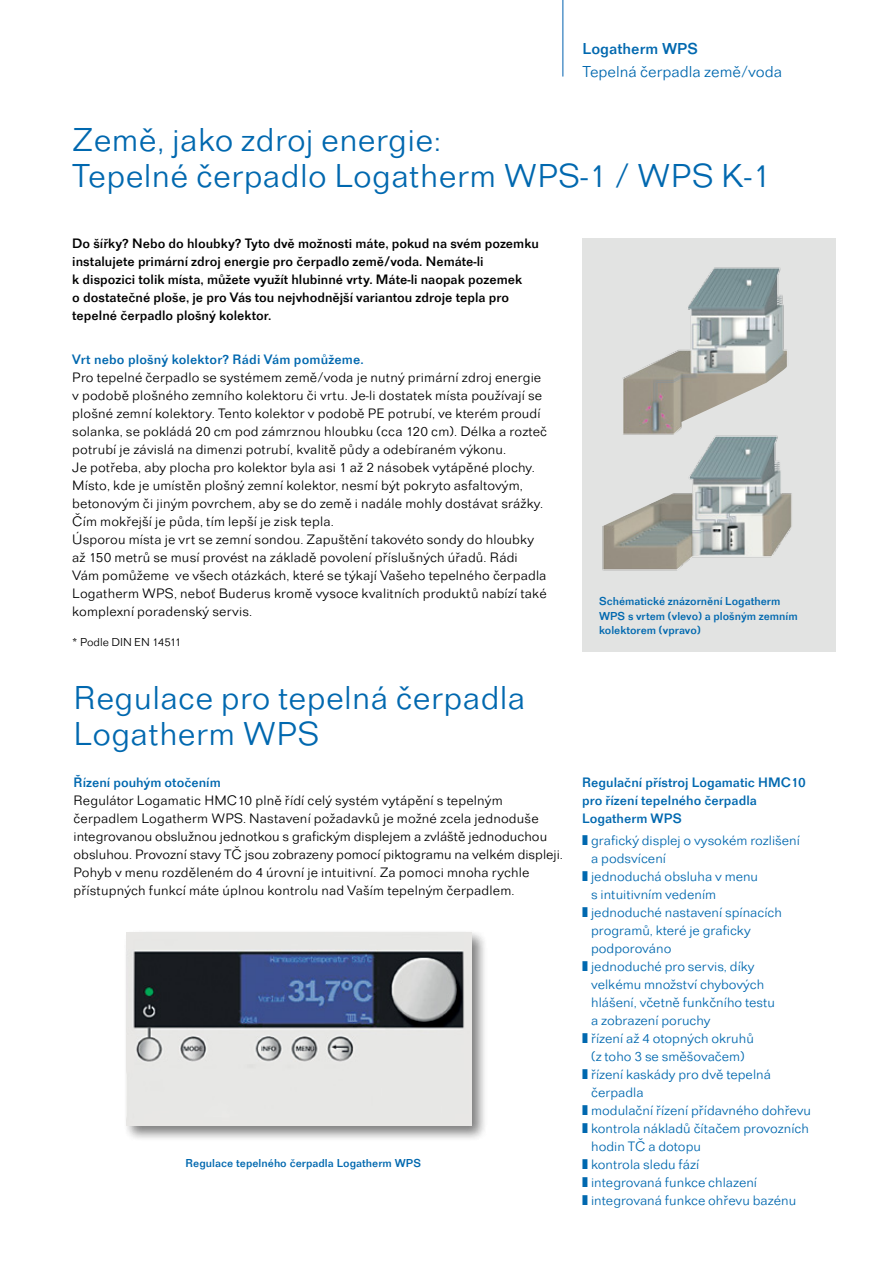
<style>
.page{position:relative;width:893px;height:1263px;background:#fff}
.page>*{position:absolute;margin:0;border:0;box-sizing:border-box;transform-origin:0 0}
.t1{font:300 34.5px/36px "Folio TOT";letter-spacing:.01em;color:#0068af}
.t2{font:300 16.5px "Folio TOT";color:#0068af}
.t3{font:500 16.5px "Folio TOT";color:#0068af}
.t4{font:300 14.25px/18px "Folio TOT";letter-spacing:.01em;color:#000}
.t5{font:300 14.25px/18px "Folio TOT";color:#0068af}
.t6{font:500 14.25px/18px "Folio TOT";color:#000}
.t7{font:500 14.25px/18px "Folio TOT";color:#0068af}
.t8{font:500 12px/14.4px "Folio TOT";color:#0068af}
.t9{font:300 12px "Folio TOT";color:#000}
</style>
<div class="page">
<hr style="left:562px;top:0;width:1px;height:77px;background:#0061af">
<div style="left:582px;top:238px;width:253px;height:413px;background:#e2e3e2"></div>
<img style="left:622px;top:267px;width:165px;height:162px">
<img style="left:602px;top:429px;width:190px;height:142px">
<div style="left:123px;top:929px;width:365px;height:213px;background:#000;opacity:.3"></div>
<img style="left:126px;top:933px;width:345px;height:193px">
<hr style="left:892px;top:379px;width:1px;height:884px;background:#e2e3e2">
<p class="t3" style="left:583px;top:39px;width:117px">Logatherm WPS</p>
<p class="t2" style="left:583px;top:62px;width:201px">Tepelná čerpadla země/voda</p>
<h1 class="t1" style="left:72px;top:121px;width:700px">Země, jako zdroj energie:<br>Tepelné čerpadlo Logatherm WPS-1 / WPS K-1</h1>
<p class="t6" style="left:72px;top:234px;width:468px">Do šířky? Nebo do hloubky? Tyto dvě možnosti máte, pokud na svém pozemku instalujete primární zdroj energie pro čerpadlo země/voda. Nemáte-li<br>k dispozici tolik místa, můžete využít hlubinné vrty. Máte-li naopak pozemek<br>o dostatečné ploše, je pro Vás tou nejvhodnější variantou zdroje tepla pro tepelné čerpadlo plošný kolektor.</p>
<p class="t7" style="left:72px;top:351px;width:293px">Vrt nebo plošný kolektor? Rádi Vám pomůžeme.</p>
<p class="t4" style="left:72px;top:369px;width:476px">Pro tepelné čerpadlo se systémem země/voda je nutný primární zdroj energie v podobě plošného zemního kolektoru či vrtu. Je-li dostatek místa používají se plošné zemní kolektory. Tento kolektor v podobě PE potrubí, ve kterém proudí solanka, se pokládá 20 cm pod zámrznou hloubku (cca 120 cm). Délka a rozteč potrubí je závislá na dimenzi potrubí, kvalitě půdy a odebíraném výkonu.<br>Je potřeba, aby plocha pro kolektor byla asi 1 až 2 násobek vytápěné plochy.<br>Místo, kde je umístěn plošný zemní kolektor, nesmí být pokryto asfaltovým, betonovým či jiným povrchem, aby se do země i nadále mohly dostávat srážky.<br>Čím mokřejší je půda, tím lepší je zisk tepla.<br>Úsporou místa je vrt se zemní sondou. Zapuštění takovéto sondy do hloubky až 150 metrů se musí provést na základě povolení příslušných úřadů. Rádi Vám pomůžeme ve všech otázkách, které se týkají Vašeho tepelného čerpadla Logatherm WPS, neboť Buderus kromě vysoce kvalitních produktů nabízí také komplexní poradenský servis.</p>
<p class="t9" style="left:72px;top:635px;width:110px">* Podle DIN EN 14511</p>
<h1 class="t1" style="left:73px;top:680px;width:453px">Regulace pro tepelná čerpadla<br>Logatherm WPS</h1>
<p class="t7" style="left:73px;top:773px;width:149px">Řízení pouhým otočením</p>
<p class="t4" style="left:73px;top:791px;width:491px">Regulátor Logamatic HMC10 plně řídí celý systém vytápění s tepelným čerpadlem Logatherm WPS. Nastavení požadavků je možné zcela jednoduše integrovanou obslužnou jednotkou s grafickým displejem a zvláště jednoduchou obsluhou. Provozní stavy TČ jsou zobrazeny pomocí piktogramu na velkém displeji.<br>Pohyb v menu rozděleném do 4 úrovní je intuitivní. Za pomoci mnoha rychle přístupných funkcí máte úplnou kontrolu nad Vaším tepelným čerpadlem.</p>
<p class="t8" style="left:186px;top:1156px;width:237px">Regulace tepelného čerpadla Logatherm WPS</p>
<p class="t8" style="left:599px;top:594px;width:200px">Schématické znázornění Logatherm<br>WPS s vrtem (vlevo) a plošným zemním kolektorem (vpravo)</p>
<p class="t7" style="left:582px;top:773px;width:225px">Regulační přístroj Logamatic HMC10 pro řízení tepelného čerpadla<br>Logatherm WPS</p>
<p class="t5" style="left:591px;top:832px;width:221px">grafický displej o vysokém rozlišení<br>a podsvícení<br>jednoduchá obsluha v menu<br>s intuitivním vedením<br>jednoduché nastavení spínacích programů, které je graficky podporováno<br>jednoduché pro servis, díky<br>velkému množství chybových hlášení, včetně funkčního testu<br>a zobrazení poruchy<br>řízení až 4 otopných okruhů<br>(z toho 3 se směšovačem)<br>řízení kaskády pro dvě tepelná čerpadla<br>modulační řízení přídavného dohřevu kontrola nákladů čítačem provozních hodin TČ a dotopu<br>kontrola sledu fází<br>integrovaná funkce chlazení integrovaná funkce ohřevu bazénu</p>
</div>
